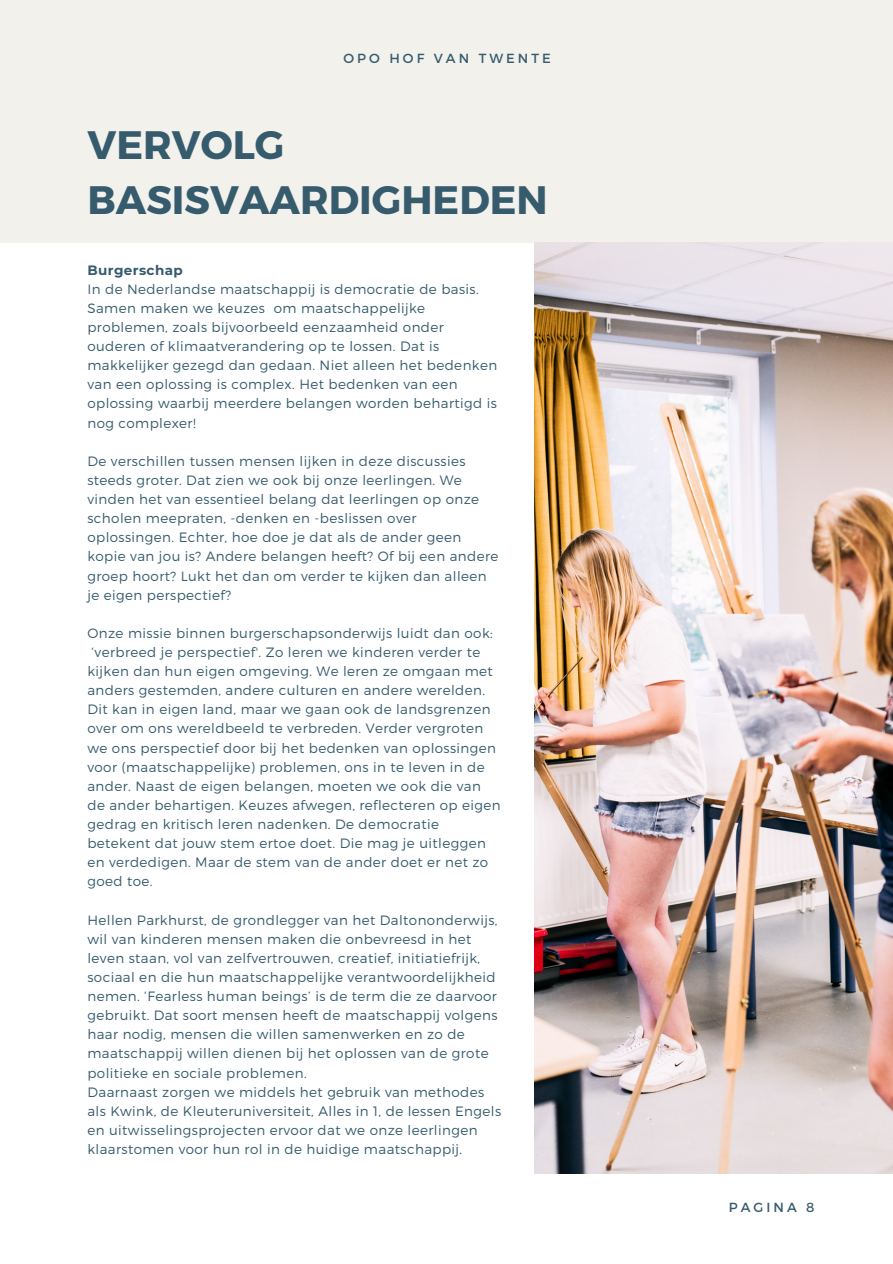
<style>
.page{position:relative;width:893px;height:1264px;background:#fff}
.page>*{position:absolute;margin:0;border:0;box-sizing:border-box;transform-origin:0 0}
.t1{font:700 39.6px/55.1px "Montserrat";color:#365b6d}
.t2{font:300 13.5px/19px "Montserrat";letter-spacing:.03em;color:#365b6d}
.t3{font:700 13.5px "Montserrat";letter-spacing:.03em;color:#365b6d}
.t4{font:13.2px "Montserrat";letter-spacing:.23em;color:#365b6d}
</style>
<div class="page">
<div style="left:0;top:0;width:892px;height:242px;background:#f2f1ec"></div>
<img style="left:534px;top:242px;width:358px;height:931px">
<p class="t4" style="left:343px;top:50px;width:209px">OPO HOF VAN TWENTE</p>
<p class="t1" style="left:87px;top:116px;width:462px">VERVOLG<br>BASISVAARDIGHEDEN</p>
<p class="t3" style="left:87px;top:261px;width:97px">Burgerschap</p>
<p class="t2" style="left:87px;top:279px;width:411px">In de Nederlandse maatschappij is democratie de basis.<br>Samen maken we keuzes om maatschappelijke problemen, zoals bijvoorbeeld eenzaamheid onder ouderen of klimaatverandering op te lossen. Dat is makkelijker gezegd dan gedaan. Niet alleen het bedenken van een oplossing is complex. Het bedenken van een oplossing waarbij meerdere belangen worden behartigd is nog complexer!</p>
<p class="t2" style="left:87px;top:451px;width:412px">De verschillen tussen mensen lijken in deze discussies steeds groter. Dat zien we ook bij onze leerlingen. We vinden het van essentieel belang dat leerlingen op onze scholen meepraten, -denken en -beslissen over oplossingen. Echter, hoe doe je dat als de ander geen kopie van jou is? Andere belangen heeft? Of bij een andere groep hoort? Lukt het dan om verder te kijken dan alleen je eigen perspectief?</p>
<p class="t2" style="left:87px;top:623px;width:407px">Onze missie binnen burgerschapsonderwijs luidt dan ook:</p>
<p class="t2" style="left:91px;top:642px;width:390px">‘verbreed je perspectief'. Zo leren we kinderen verder te</p>
<p class="t2" style="left:87px;top:661px;width:407px">kijken dan hun eigen omgeving. We leren ze omgaan met</p>
<p class="t2" style="left:87px;top:680px;width:399px">anders gestemden, andere culturen en andere werelden.</p>
<p class="t2" style="left:87px;top:699px;width:404px">Dit kan in eigen land, maar we gaan ook de landsgrenzen</p>
<p class="t2" style="left:87px;top:718px;width:397px">over om ons wereldbeeld te verbreden. Verder vergroten</p>
<p class="t2" style="left:87px;top:737px;width:410px">we ons perspectief door bij het bedenken van oplossingen</p>
<p class="t2" style="left:87px;top:756px;width:399px">voor (maatschappelijke) problemen, ons in te leven in de</p>
<p class="t2" style="left:87px;top:775px;width:395px">ander. Naast de eigen belangen, moeten we ook die van</p>
<p class="t2" style="left:87px;top:795px;width:414px">de ander behartigen. Keuzes afwegen, reflecteren op eigen</p>
<p class="t2" style="left:87px;top:814px;width:353px">gedrag en kritisch leren nadenken. De democratie</p>
<p class="t2" style="left:87px;top:833px;width:400px">betekent dat jouw stem ertoe doet. Die mag je uitleggen</p>
<p class="t2" style="left:87px;top:852px;width:402px">en verdedigen. Maar de stem van de ander doet er net zo</p>
<p class="t2" style="left:87px;top:871px;width:67px">goed toe.</p>
<p class="t2" style="left:87px;top:909px;width:411px">Hellen Parkhurst, de grondlegger van het Daltononderwijs, wil van kinderen mensen maken die onbevreesd in het leven staan, vol van zelfvertrouwen, creatief, initiatiefrijk, sociaal en die hun maatschappelijke verantwoordelijkheid nemen. ‘Fearless human beings’ is de term die ze daarvoor gebruikt. Dat soort mensen heeft de maatschappij volgens haar nodig, mensen die willen samenwerken en zo de maatschappij willen dienen bij het oplossen van de grote politieke en sociale problemen.</p>
<p class="t2" style="left:87px;top:1081px;width:415px">Daarnaast zorgen we middels het gebruik van methodes als Kwink, de Kleuteruniversiteit, Alles in 1, de lessen Engels en uitwisselingsprojecten ervoor dat we onze leerlingen klaarstomen voor hun rol in de huidige maatschappij.</p>
<p class="t4" style="left:728px;top:1198px;width:87px">PAGINA 8</p>
</div>
